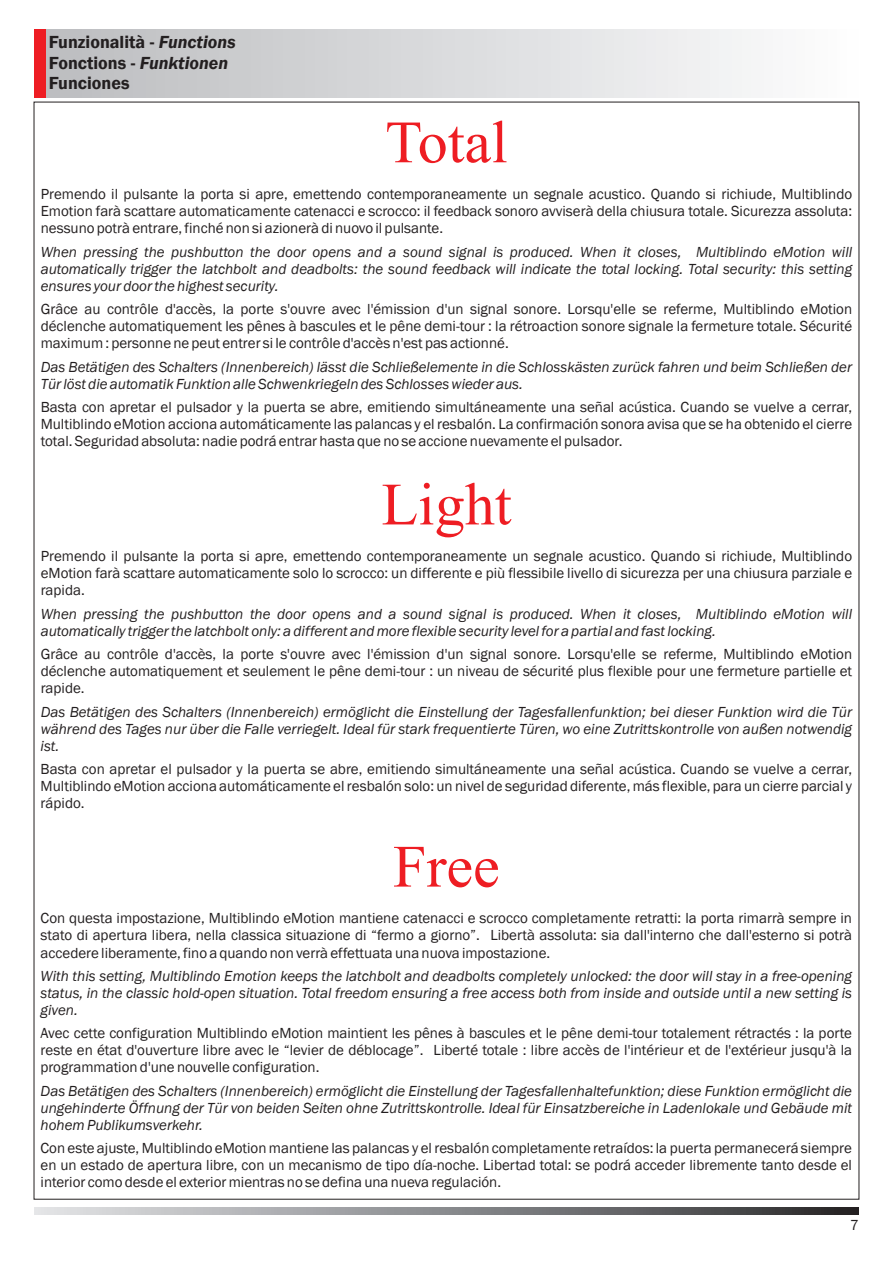
<style>
.page{position:relative;width:893px;height:1263px;background:#fff}
.page>*{position:absolute;margin:0;border:0;box-sizing:border-box;transform-origin:0 0}
.t1{font:60px "Times New Roman";color:#ee1d23}
.t2{font:600 18px/20.4px "Franklin Gothic";color:#231f20}
.t3{font:15px/17px "Franklin Gothic";color:#231f20;text-align:justify}
.t4{font:italic 15px/17px "Franklin Gothic";color:#231f20;text-align:justify}
.s1{font-style:italic}
</style>
<div class="page">
<svg style="left:34px;top:1208px;width:825px;height:7px;background:#88898b"></svg>
<div style="left:34px;top:30px;width:13px;height:68px;background:#ee1d23"></div>
<div style="left:47px;top:30px;width:812px;height:68px;background:linear-gradient(to right,#bbbdbf,#fdfdfe)"></div>
<p class="t2" style="left:49px;top:34px;width:188px">Funzionalità - <span class="s1">Functions<br></span>Fonctions - <span class="s1">Funktionen<br></span>Funciones</p>
<h1 class="t1" style="left:385px;top:121px;width:124px">Total</h1>
<p class="t3" style="left:41px;top:187px;width:813px">Premendo il pulsante la porta si apre, emettendo contemporaneamente un segnale acustico. Quando si richiude, Multiblindo Emotion farà scattare automaticamente catenacci e scrocco: il feedback sonoro avviserà della chiusura totale. Sicurezza assoluta: nessuno potrà entrare, finché non si azionerà di nuovo il pulsante.</p>
<p class="t4" style="left:41px;top:244px;width:813px">When pressing the pushbutton the door opens and a sound signal is produced. When it closes, Multiblindo eMotion will automatically trigger the latchbolt and deadbolts: the sound feedback will indicate the total locking. Total security: this setting ensures your door the highest security.</p>
<p class="t3" style="left:41px;top:302px;width:813px">Grâce au contrôle d'accès, la porte s'ouvre avec l'émission d'un signal sonore. Lorsqu'elle se referme, Multiblindo eMotion déclenche automatiquement les pênes à bascules et le pêne demi-tour : la rétroaction sonore signale la fermeture totale. Sécurité maximum : personne ne peut entrer si le contrôle d'accès n'est pas actionné.</p>
<p class="t4" style="left:41px;top:359px;width:813px">Das Betätigen des Schalters (Innenbereich) lässt die Schließelemente in die Schlosskästen zurück fahren und beim Schließen der<br>Tür löst die automatik Funktion alle Schwenkriegeln des Schlosses wieder aus.</p>
<p class="t3" style="left:41px;top:400px;width:813px">Basta con apretar el pulsador y la puerta se abre, emitiendo simultáneamente una señal acústica. Cuando se vuelve a cerrar, Multiblindo eMotion acciona automáticamente las palancas y el resbalón. La confirmación sonora avisa que se ha obtenido el cierre total. Seguridad absoluta: nadie podrá entrar hasta que no se accione nuevamente el pulsador.</p>
<h1 class="t1" style="left:381px;top:483px;width:132px">Light</h1>
<p class="t3" style="left:41px;top:549px;width:813px">Premendo il pulsante la porta si apre, emettendo contemporaneamente un segnale acustico. Quando si richiude, Multiblindo eMotion farà scattare automaticamente solo lo scrocco: un differente e più flessibile livello di sicurezza per una chiusura parziale e rapida.</p>
<p class="t4" style="left:41px;top:606px;width:813px">When pressing the pushbutton the door opens and a sound signal is produced. When it closes, Multiblindo eMotion will automatically trigger the latchbolt only: a different and more flexible security level for a partial and fast locking.</p>
<p class="t3" style="left:41px;top:647px;width:813px">Grâce au contrôle d'accès, la porte s'ouvre avec l'émission d'un signal sonore. Lorsqu'elle se referme, Multiblindo eMotion déclenche automatiquement et seulement le pêne demi-tour : un niveau de sécurité plus flexible pour une fermeture partielle et rapide.</p>
<p class="t4" style="left:41px;top:704px;width:813px">Das Betätigen des Schalters (Innenbereich) ermöglicht die Einstellung der Tagesfallenfunktion; bei dieser Funktion wird die Tür während des Tages nur über die Falle verriegelt. Ideal für stark frequentierte Türen, wo eine Zutrittskontrolle von außen notwendig ist.</p>
<p class="t3" style="left:41px;top:762px;width:813px">Basta con apretar el pulsador y la puerta se abre, emitiendo simultáneamente una señal acústica. Cuando se vuelve a cerrar, Multiblindo eMotion acciona automáticamente el resbalón solo: un nivel de seguridad diferente, más flexible, para un cierre parcial y rápido.</p>
<h1 class="t1" style="left:393px;top:845px;width:108px">Free</h1>
<p class="t3" style="left:41px;top:911px;width:813px">Con questa impostazione, Multiblindo eMotion mantiene catenacci e scrocco completamente retratti: la porta rimarrà sempre in stato di apertura libera, nella classica situazione di “fermo a giorno”. Libertà assoluta: sia dall'interno che dall'esterno si potrà accedere liberamente, fino a quando non verrà effettuata una nuova impostazione.</p>
<p class="t4" style="left:41px;top:969px;width:813px">With this setting, Multiblindo Emotion keeps the latchbolt and deadbolts completely unlocked: the door will stay in a free-opening status, in the classic hold-open situation. Total freedom ensuring a free access both from inside and outside until a new setting is given.</p>
<p class="t3" style="left:41px;top:1026px;width:813px">Avec cette configuration Multiblindo eMotion maintient les pênes à bascules et le pêne demi-tour totalement rétractés : la porte reste en état d'ouverture libre avec le “levier de déblocage”. Liberté totale : libre accès de l'intérieur et de l'extérieur jusqu'à la programmation d'une nouvelle configuration.</p>
<p class="t4" style="left:41px;top:1084px;width:813px">Das Betätigen des Schalters (Innenbereich) ermöglicht die Einstellung der Tagesfallenhaltefunktion; diese Funktion ermöglicht die ungehinderte Öffnung der Tür von beiden Seiten ohne Zutrittskontrolle. Ideal für Einsatzbereiche in Ladenlokale und Gebäude mit hohem Publikumsverkehr.</p>
<p class="t3" style="left:41px;top:1141px;width:813px">Con este ajuste, Multiblindo eMotion mantiene las palancas y el resbalón completamente retraídos: la puerta permanecerá siempre en un estado de apertura libre, con un mecanismo de tipo día-noche. Libertad total: se podrá acceder libremente tanto desde el interior como desde el exterior mientras no se defina una nueva regulación.</p>
<p class="t3" style="left:850px;top:1218px;width:10px">7</p>
</div>
